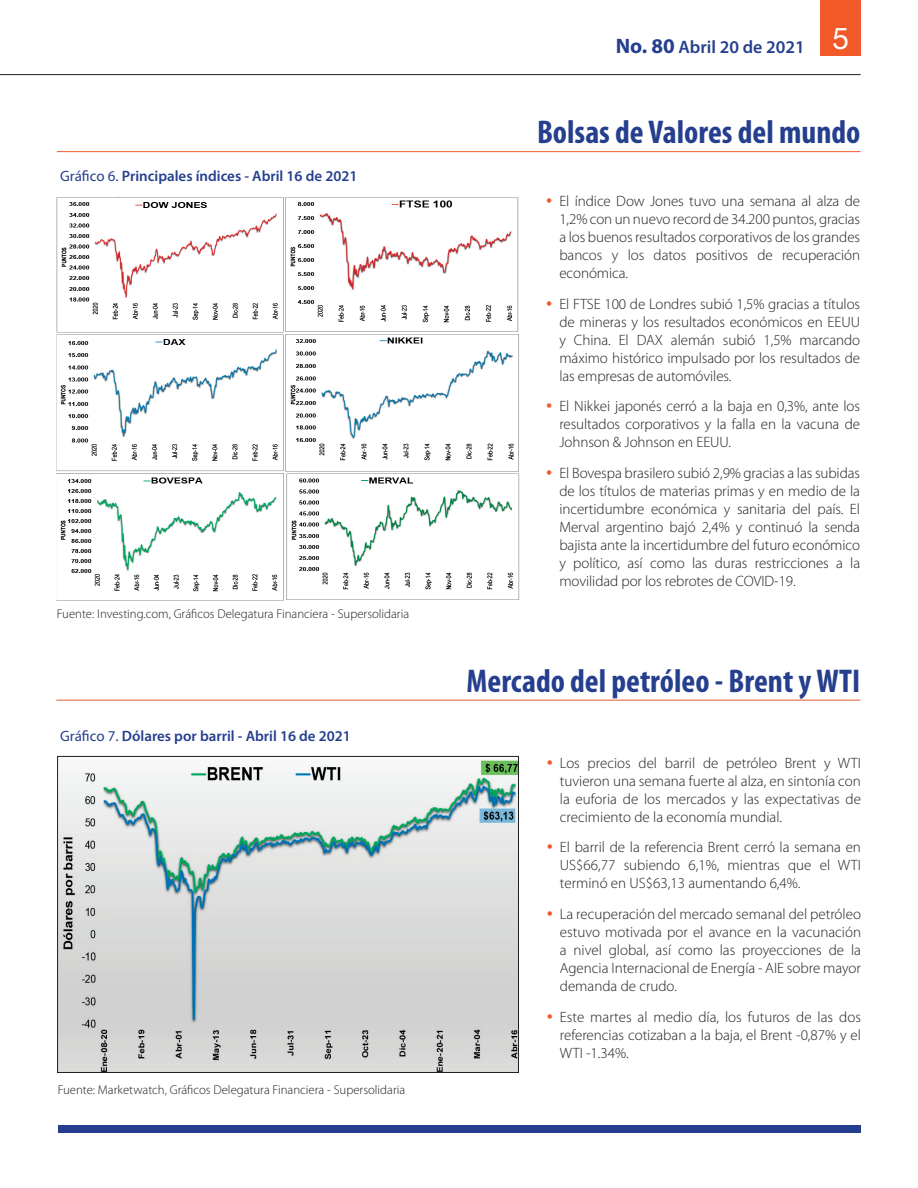
<style>
.page{position:relative;width:918px;height:1188px;background:#fff}
.page>*{position:absolute;margin:0;border:0;box-sizing:border-box;transform-origin:0 0}
.t1{font:700 condensed 33px "Myriad Pro";color:#253f8e}
.t2{font:600 18px "Myriad Pro";color:#253f8e}
.t3{font:300 15px/18px "Myriad Pro";letter-spacing:-.005em;color:#231f20;text-align:justify}
.t4{font:600 15px "Myriad Pro";color:#253f8e}
.t5{font:300 12.75px "Myriad Pro";color:#231f20}
.s1{font-weight:400}
.s2{font-weight:700;font-size:21px}
</style>
<div class="page">
<div style="left:820px;top:0;width:41px;height:56px;background:#f15929"></div>
<hr style="left:0;top:74px;width:861px;height:1px;background:#231f20">
<hr style="left:57px;top:151px;width:804px;height:1px;background:#f15929">
<hr style="left:56px;top:700px;width:804px;height:1px;background:#f15929">
<img style="left:57px;top:197px;width:463px;height:404px">
<img style="left:59px;top:759px;width:458px;height:312px">
<div style="left:57px;top:756px;width:462px;height:317px;border:1px solid #231f20"></div>
<div style="left:58px;top:1125px;width:803px;height:8px;background:#253f8e"></div>
<p class="t4" style="left:60px;top:168px;width:299px"><span class="s1">Gráfico 6.</span> Principales índices - Abril 16 de 2021</p>
<p class="t5" style="left:57px;top:607px;width:354px">Fuente: Investing.com, Gráficos Delegatura Financiera - Supersolidaria</p>
<p class="t4" style="left:60px;top:728px;width:292px"><span class="s1">Gráfico 7.</span> Dólares por barril - Abril 16 de 2021</p>
<p class="t5" style="left:58px;top:1083px;width:349px">Fuente: Marketwatch, Gráficos Delegatura Financiera - Supersolidaria</p>
<p class="t2" style="left:616px;top:37px;width:235px"><span class="s2">No. 80</span> Abril 20 de 2021 <sup>5</sup></p>
<h1 class="t1" style="left:537px;top:114px;width:325px">Bolsas de Valores del mundo</h1>
<p class="t3" style="left:559px;top:192px;width:302px">El índice Dow Jones tuvo una semana al alza de 1,2% con un nuevo record de 34.200 puntos, gracias a los buenos resultados corporativos de los grandes bancos y los datos positivos de recuperación económica.</p>
<p class="t3" style="left:559px;top:295px;width:302px">El FTSE 100 de Londres subió 1,5% gracias a títulos de mineras y los resultados económicos en EEUU y China. El DAX alemán subió 1,5% marcando máximo histórico impulsado por los resultados de las empresas de automóviles.</p>
<p class="t3" style="left:559px;top:398px;width:302px">El Nikkei japonés cerró a la baja en 0,3%, ante los resultados corporativos y la falla en la vacuna de Johnson &amp; Johnson en EEUU.</p>
<p class="t3" style="left:559px;top:464px;width:302px">El Bovespa brasilero subió 2,9% gracias a las subidas de los títulos de materias primas y en medio de la incertidumbre económica y sanitaria del país. El Merval argentino bajó 2,4% y continuó la senda bajista ante la incertidumbre del futuro económico y político, así como las duras restricciones a la movilidad por los rebrotes de COVID-19.</p>
<h1 class="t1" style="left:467px;top:663px;width:395px">Mercado del petróleo - Brent y WTI</h1>
<p class="t3" style="left:560px;top:754px;width:303px">Los precios del barril de petróleo Brent y WTI tuvieron una semana fuerte al alza, en sintonía con la euforia de los mercados y las expectativas de crecimiento de la economía mundial.</p>
<p class="t3" style="left:560px;top:839px;width:303px">El barril de la referencia Brent cerró la semana en US$66,77 subiendo 6,1%, mientras que el WTI terminó en US$63,13 aumentando 6,4%.</p>
<p class="t3" style="left:560px;top:905px;width:303px">La recuperación del mercado semanal del petróleo estuvo motivada por el avance en la vacunación a nivel global, así como las proyecciones de la Agencia Internacional de Energía - AIE sobre mayor demanda de crudo.</p>
<p class="t3" style="left:560px;top:1008px;width:303px">Este martes al medio día, los futuros de las dos referencias cotizaban a la baja, el Brent -0,87% y el WTI -1.34%.</p>
</div>
